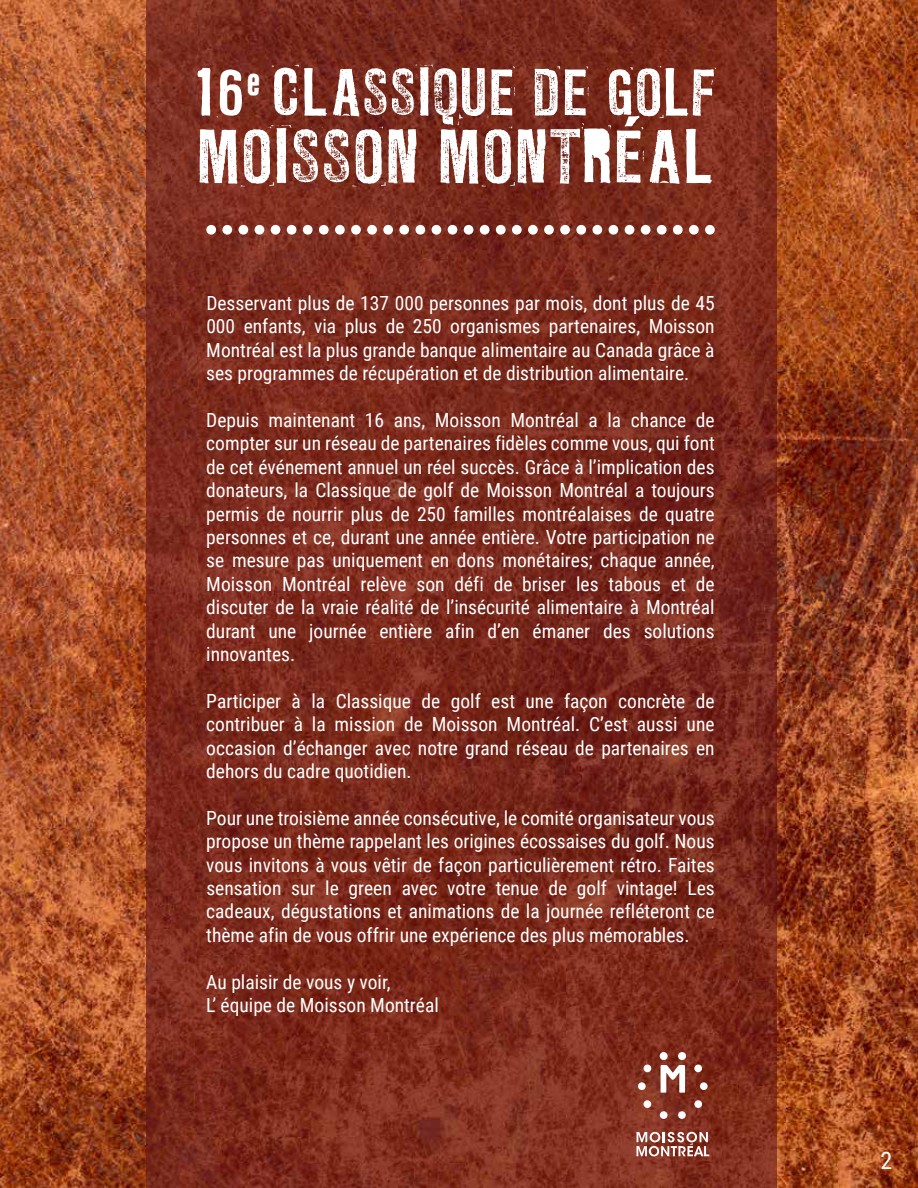
<style>
.page{position:relative;width:918px;height:1188px;background:#fff}
.page>*{position:absolute;margin:0;border:0;box-sizing:border-box;transform-origin:0 0}
.t1{font:68.1px "LL Rubber Grotesque";color:#fff}
.t2{font:60px "LL Rubber Grotesque";color:#fff}
.t3{font:24px "Roboto Condensed";color:#fff}
.t4{font:19.5px/23.4px "Roboto Condensed";color:#fff;text-align:justify}
</style>
<div class="page">
<img style="left:0;top:0;width:918px;height:1188px">
<img style="left:147px;top:0;width:630px;height:1188px">
<div style="left:206px;top:225px;width:10px;height:10px;background:#fff;border-radius:50%"></div>
<div style="left:222px;top:225px;width:10px;height:10px;background:#fff;border-radius:50%"></div>
<div style="left:239px;top:225px;width:9px;height:10px;background:#fff;border-radius:50%"></div>
<div style="left:255px;top:225px;width:9px;height:10px;background:#fff;border-radius:50%"></div>
<div style="left:271px;top:225px;width:9px;height:10px;background:#fff;border-radius:50%"></div>
<div style="left:287px;top:225px;width:10px;height:10px;background:#fff;border-radius:50%"></div>
<div style="left:303px;top:225px;width:10px;height:10px;background:#fff;border-radius:50%"></div>
<div style="left:319px;top:225px;width:10px;height:10px;background:#fff;border-radius:50%"></div>
<div style="left:335px;top:225px;width:10px;height:10px;background:#fff;border-radius:50%"></div>
<div style="left:351px;top:225px;width:10px;height:10px;background:#fff;border-radius:50%"></div>
<div style="left:367px;top:225px;width:10px;height:10px;background:#fff;border-radius:50%"></div>
<div style="left:383px;top:225px;width:10px;height:10px;background:#fff;border-radius:50%"></div>
<div style="left:399px;top:225px;width:10px;height:10px;background:#fff;border-radius:50%"></div>
<div style="left:415px;top:225px;width:10px;height:10px;background:#fff;border-radius:50%"></div>
<div style="left:432px;top:225px;width:9px;height:10px;background:#fff;border-radius:50%"></div>
<div style="left:448px;top:225px;width:9px;height:10px;background:#fff;border-radius:50%"></div>
<div style="left:464px;top:225px;width:9px;height:10px;background:#fff;border-radius:50%"></div>
<div style="left:480px;top:225px;width:10px;height:10px;background:#fff;border-radius:50%"></div>
<div style="left:496px;top:225px;width:10px;height:10px;background:#fff;border-radius:50%"></div>
<div style="left:512px;top:225px;width:10px;height:10px;background:#fff;border-radius:50%"></div>
<div style="left:528px;top:225px;width:10px;height:10px;background:#fff;border-radius:50%"></div>
<div style="left:544px;top:225px;width:10px;height:10px;background:#fff;border-radius:50%"></div>
<div style="left:560px;top:225px;width:10px;height:10px;background:#fff;border-radius:50%"></div>
<div style="left:576px;top:225px;width:10px;height:10px;background:#fff;border-radius:50%"></div>
<div style="left:592px;top:225px;width:10px;height:10px;background:#fff;border-radius:50%"></div>
<div style="left:609px;top:225px;width:9px;height:10px;background:#fff;border-radius:50%"></div>
<div style="left:625px;top:225px;width:9px;height:10px;background:#fff;border-radius:50%"></div>
<div style="left:641px;top:225px;width:9px;height:10px;background:#fff;border-radius:50%"></div>
<div style="left:657px;top:225px;width:10px;height:10px;background:#fff;border-radius:50%"></div>
<div style="left:673px;top:225px;width:10px;height:10px;background:#fff;border-radius:50%"></div>
<div style="left:689px;top:225px;width:10px;height:10px;background:#fff;border-radius:50%"></div>
<div style="left:705px;top:225px;width:10px;height:10px;background:#fff;border-radius:50%"></div>
<svg style="left:637px;top:1132px;width:72px;height:24px"></svg>
<svg style="left:661px;top:1065px;width:24px;height:28px"></svg>
<div style="left:644px;top:1065px;width:7px;height:7px;background:#fff;border-radius:50%"></div>
<div style="left:660px;top:1052px;width:8px;height:8px;background:#fff;border-radius:50%"></div>
<div style="left:678px;top:1052px;width:8px;height:8px;background:#fff;border-radius:50%"></div>
<div style="left:638px;top:1082px;width:8px;height:8px;background:#fff;border-radius:50%"></div>
<div style="left:644px;top:1100px;width:7px;height:8px;background:#fff;border-radius:50%"></div>
<div style="left:660px;top:1111px;width:8px;height:8px;background:#fff;border-radius:50%"></div>
<div style="left:694px;top:1065px;width:8px;height:7px;background:#fff;border-radius:50%"></div>
<div style="left:700px;top:1082px;width:8px;height:8px;background:#fff;border-radius:50%"></div>
<div style="left:694px;top:1100px;width:8px;height:8px;background:#fff;border-radius:50%"></div>
<div style="left:678px;top:1111px;width:8px;height:8px;background:#fff;border-radius:50%"></div>
<h2 class="t2" style="left:194px;top:55px;width:524px">16<sup>e</sup> CLASSIQUE DE GOLF</h2>
<h1 class="t1" style="left:196px;top:114px;width:520px">MOISSON MONTRÉAL</h1>
<p class="t4" style="left:206px;top:291px;width:510px">Desservant plus de 137 000 personnes par mois, dont plus de 45<br>000 enfants, via plus de 250 organismes partenaires, Moisson Montréal est la plus grande banque alimentaire au Canada grâce à ses programmes de récupération et de distribution alimentaire.</p>
<p class="t4" style="left:206px;top:408px;width:510px">Depuis maintenant 16 ans, Moisson Montréal a la chance de compter sur un réseau de partenaires fidèles comme vous, qui font de cet événement annuel un réel succès. Grâce à l’implication des donateurs, la Classique de golf de Moisson Montréal a toujours permis de nourrir plus de 250 familles montréalaises de quatre personnes et ce, durant une année entière. Votre participation ne se mesure pas uniquement en dons monétaires; chaque année, Moisson Montréal relève son défi de briser les tabous et de discuter de la vraie réalité de l’insécurité alimentaire à Montréal durant une journée entière afin d’en émaner des solutions innovantes.</p>
<p class="t4" style="left:206px;top:688px;width:510px">Participer à la Classique de golf est une façon concrète de contribuer à la mission de Moisson Montréal. C’est aussi une occasion d’échanger avec notre grand réseau de partenaires en dehors du cadre quotidien.</p>
<p class="t4" style="left:206px;top:805px;width:510px">Pour une troisième année consécutive, le comité organisateur vous propose un thème rappelant les origines écossaises du golf. Nous vous invitons à vous vêtir de façon particulièrement rétro. Faites sensation sur le green avec votre tenue de golf vintage! Les cadeaux, dégustations et animations de la journée refléteront ce thème afin de vous offrir une expérience des plus mémorables.</p>
<p class="t4" style="left:206px;top:969px;width:234px">Au plaisir de vous y voir,<br>L’ équipe de Moisson Montréal</p>
<p class="t3" style="left:880px;top:1143px;width:13px">2</p>
</div>
